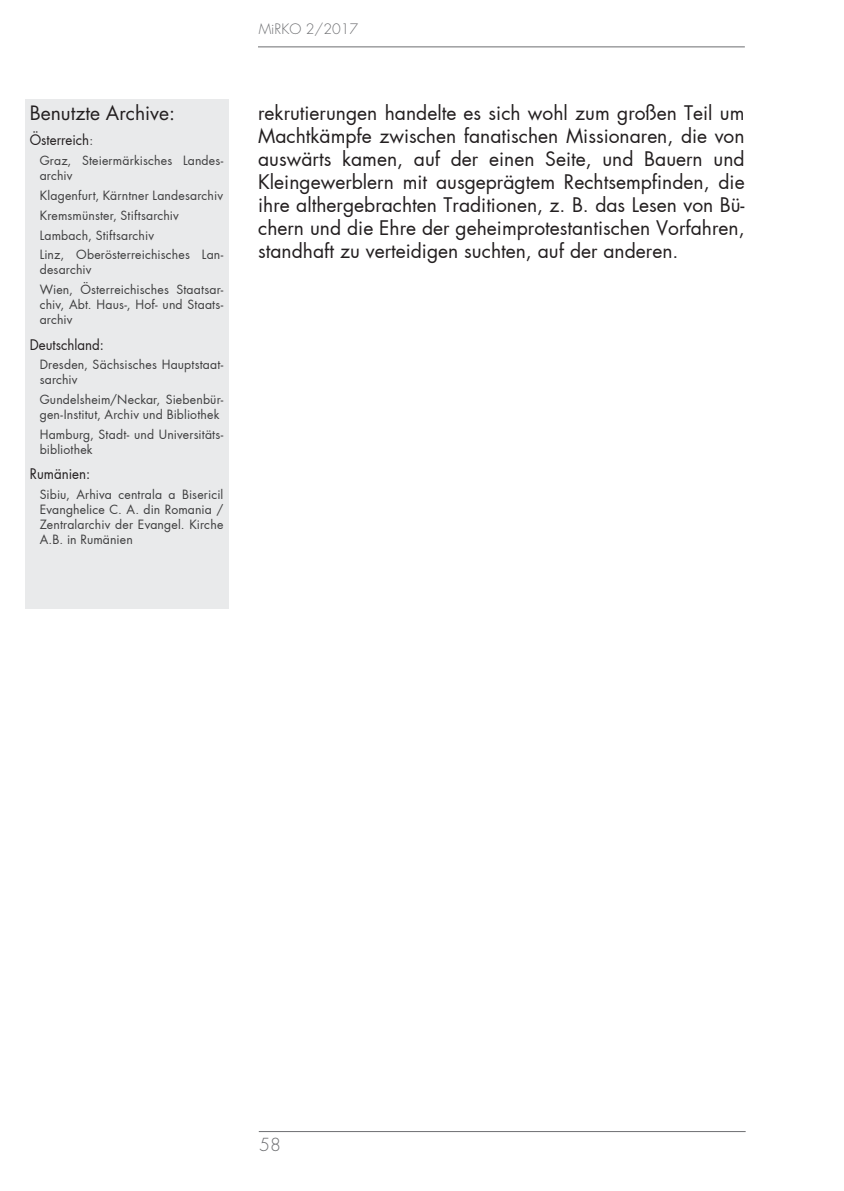
<style>
.page{position:relative;width:844px;height:1191px;background:#fff}
.page>*{position:absolute;margin:0;border:0;box-sizing:border-box;transform-origin:0 0}
.t1{font:19.25px/23.1px "Futura";color:#231f20;text-align:justify}
.t2{font:19.25px "Futura";color:#231f20}
.t3{font:300 17.5px "Futura";color:#6d6e71}
.t4{font:14px "Futura";color:#231f20;scale:.95 1}
.t5{font:300 14px "Futura";color:#6d6e71}
.t6{font:12.25px/14.9px "Futura";letter-spacing:.015em;color:#3e3e3f}
.s1{font-size:12.25px;color:#3e3e3f}
</style>
<div class="page">
<hr style="left:258px;top:47px;width:486px;height:1px;background:#6d6e71">
<hr style="left:259px;top:1131px;width:486px;height:1px;background:#6d6e71">
<div style="left:25px;top:100px;width:203px;height:509px;background:#e9eaeb"></div>
<h1 class="t2" style="left:30px;top:100px;width:147px">Benutzte Archive:</h1>
<p class="t4" style="left:30px;top:130px;width:68px">Österreich<span class="s1">:</span></p>
<p class="t6" style="left:40px;top:153px;width:185px">Graz, Steiermärkisches Landes&shy;archiv</p>
<p class="t6" style="left:40px;top:185px;width:185px;line-height:19.8px">Klagenfurt, Kärntner Landesarchiv<br>Kremsmünster, Stiftsarchiv<br>Lambach, Stiftsarchiv<br>Linz, Oberösterreichisches Lan-</p>
<p class="t6" style="left:40px;top:260px;width:185px;line-height:19.8px">desarchiv<br>Wien, Österreichisches Staatsar-</p>
<p class="t6" style="left:40px;top:297px;width:185px">chiv, Abt. Haus-, Hof- und Staats&shy;archiv</p>
<p class="t4" style="left:30px;top:335px;width:79px">Deutschland:</p>
<p class="t6" style="left:40px;top:357px;width:185px">Dresden, Sächsisches Hauptstaat&shy;sarchiv</p>
<p class="t6" style="left:40px;top:392px;width:185px">Gundelsheim/Neckar, Siebenbür&shy;gen-Institut, Archiv und Bibliothek</p>
<p class="t6" style="left:40px;top:427px;width:185px">Hamburg, Stadt- und Universitäts&shy;bibliothek</p>
<p class="t4" style="left:30px;top:464px;width:65px">Rumänien:</p>
<p class="t6" style="left:40px;top:487px;width:185px;text-align:justify">Sibiu, Arhiva centrala a Bisericil Evanghelice C. A. din Romania / Zentralarchiv der Evangel. Kirche A.B. in Rumänien</p>
<p class="t5" style="left:259px;top:20px;width:101px">MiRKO 2/2017</p>
<p class="t1" style="left:258px;top:101px;width:488px">rekrutierungen handelte es sich wohl zum großen Teil um Machtkämpfe zwischen fanatischen Missionaren, die von auswärts kamen, auf der einen Seite, und Bauern und Kleingewerblern mit ausgeprägtem Rechtsempfinden, die ihre althergebrachten Traditionen, z. B. das Lesen von Bü&shy;chern und die Ehre der geheimprotestantischen Vorfahren, standhaft zu verteidigen suchten, auf der anderen.</p>
<h2 class="t3" style="left:259px;top:1134px;width:23px">58</h2>
</div>
